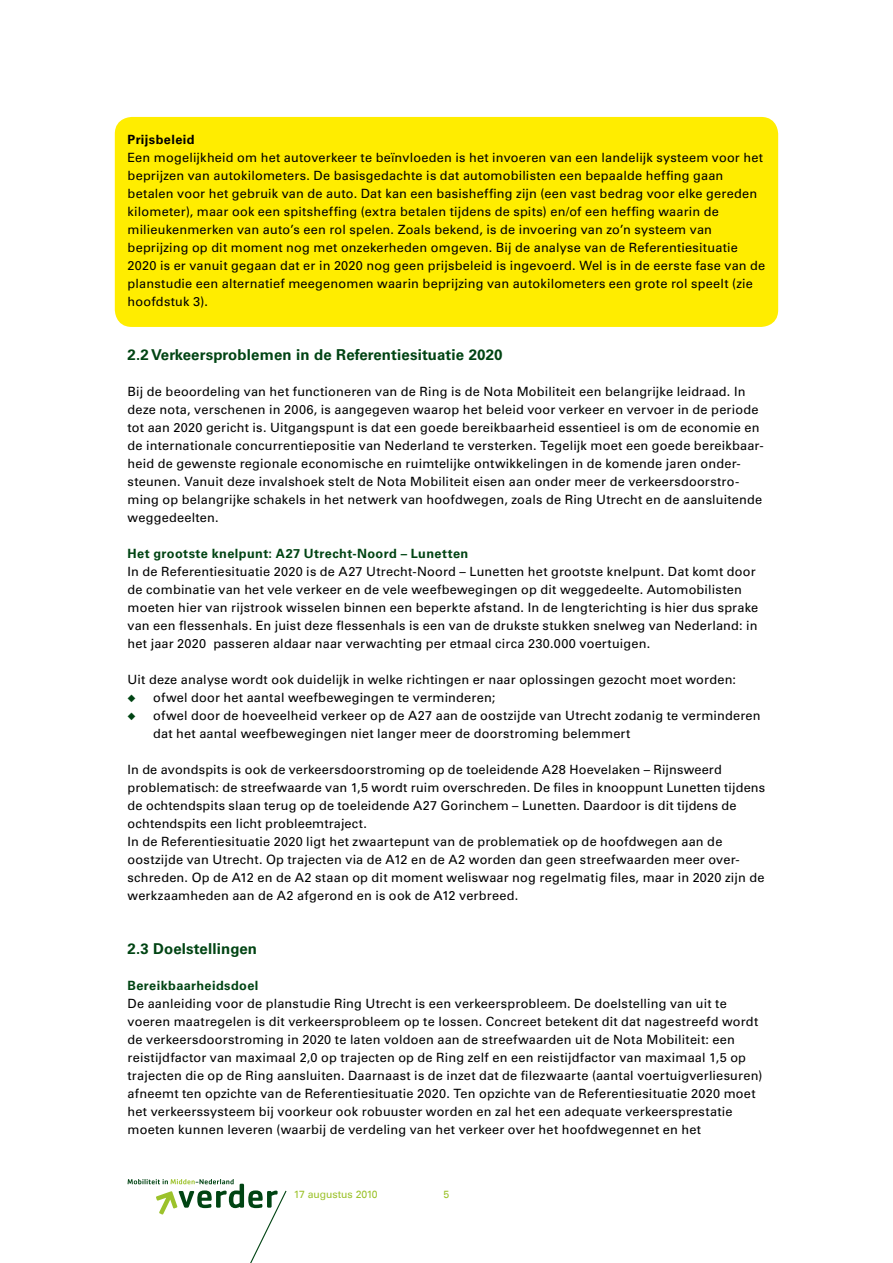
<style>
.page{position:relative;width:893px;height:1263px;background:#fff}
.page>*{position:absolute;margin:0;border:0;box-sizing:border-box;transform-origin:0 0}
.t1{font:700 15px "Univers LT Std";letter-spacing:.01em;color:#004413}
.t2{font:12.75px/18px "Univers LT Std";letter-spacing:.015em;color:#000}
.t3{font:700 12.75px "Univers LT Std";letter-spacing:.03em;color:#004413}
.t4{font:700 12.75px "Univers LT Std";letter-spacing:.03em;color:#000}
.t5{font:10.5px "Univers Com 55 Roman";letter-spacing:-.005em;color:#9cc22b}
.s1{color:#004413}
</style>
<div class="page">
<svg style="left:128px;top:1179px;width:159px;height:84px"></svg>
<div style="left:115px;top:117px;width:663px;height:210px;background:#ffed00;border-radius:17px"></div>
<p class="t4" style="left:128px;top:132px;width:69px">Prijsbeleid</p>
<p class="t2" style="left:128px;top:149px;width:639px">Een mogelijkheid om het autoverkeer te beïnvloeden is het invoeren van een landelijk systeem voor het beprijzen van autokilometers. De basisgedachte is dat automobilisten een bepaalde heffing gaan betalen voor het gebruik van de auto. Dat kan een basisheffing zijn (een vast bedrag voor elke gereden kilometer), maar ook een spitsheffing (extra betalen tijdens de spits) en/of een heffing waarin de milieukenmerken van auto’s een rol spelen. Zoals bekend, is de invoering van zo’n systeem van beprijzing op dit moment nog met onzekerheden omgeven. Bij de analyse van de Referentiesituatie 2020 is er vanuit gegaan dat er in 2020 nog geen prijsbeleid is ingevoerd. Wel is in de eerste fase van de planstudie een alternatief meegenomen waarin beprijzing van autokilometers een grote rol speelt (zie hoofdstuk 3).</p>
<p class="t1" style="left:128px;top:346px;width:376px">2.2 Verkeersproblemen in de Referentiesituatie 2020</p>
<p class="t2" style="left:128px;top:383px;width:638px">Bij de beoordeling van het functioneren van de Ring is de Nota Mobiliteit een belangrijke leidraad. In deze nota, verschenen in 2006, is aangegeven waarop het beleid voor verkeer en vervoer in de periode tot aan 2020 gericht is. Uitgangspunt is dat een goede bereikbaarheid essentieel is om de economie en de internationale concurrentiepositie van Nederland te versterken. Tegelijk moet een goede bereikbaar&shy;heid de gewenste regionale economische en ruimtelijke ontwikkelingen in de komende jaren onder&shy;steunen. Vanuit deze invalshoek stelt de Nota Mobiliteit eisen aan onder meer de verkeersdoorstro&shy;ming op belangrijke schakels in het netwerk van hoofdwegen, zoals de Ring Utrecht en de aansluitende weggedeelten.</p>
<p class="t3" style="left:128px;top:546px;width:342px">Het grootste knelpunt: A27 Utrecht-Noord – Lunetten</p>
<p class="t2" style="left:128px;top:563px;width:632px">In de Referentiesituatie 2020 is de A27 Utrecht-Noord – Lunetten het grootste knelpunt. Dat komt door de combinatie van het vele verkeer en de vele weefbewegingen op dit weggedeelte. Automobilisten moeten hier van rijstrook wisselen binnen een beperkte afstand. In de lengterichting is hier dus sprake van een flessenhals. En juist deze flessenhals is een van de drukste stukken snelweg van Nederland: in het jaar 2020 passeren aldaar naar verwachting per etmaal circa 230.000 voertuigen.</p>
<p class="t2" style="left:128px;top:671px;width:610px">Uit deze analyse wordt ook duidelijk in welke richtingen er naar oplossingen gezocht moet worden:</p>
<p class="t2" style="left:128px;top:689px;width:369px"><span class="s1">◆</span> ofwel door het aantal weefbewegingen te verminderen;</p>
<p class="t2" style="left:153px;top:707px;width:609px;text-indent:-26px"><span class="s1">◆</span> ofwel door de hoeveelheid verkeer op de A27 aan de oostzijde van Utrecht zodanig te verminderen dat het aantal weefbewegingen niet langer meer de doorstroming belemmert</p>
<p class="t2" style="left:128px;top:761px;width:639px">In de avondspits is ook de verkeersdoorstroming op de toeleidende A28 Hoevelaken – Rijnsweerd problematisch: de streefwaarde van 1,5 wordt ruim overschreden. De files in knooppunt Lunetten tijdens de ochtendspits slaan terug op de toeleidende A27 Gorinchem – Lunetten. Daardoor is dit tijdens de ochtendspits een licht probleemtraject.<br>In de Referentiesituatie 2020 ligt het zwaartepunt van de problematiek op de hoofdwegen aan de oostzijde van Utrecht. Op trajecten via de A12 en de A2 worden dan geen streefwaarden meer over&shy;schreden. Op de A12 en de A2 staan op dit moment weliswaar nog regelmatig files, maar in 2020 zijn de werkzaamheden aan de A2 afgerond en is ook de A12 verbreed.</p>
<p class="t1" style="left:128px;top:940px;width:131px">2.3 Doelstellingen</p>
<p class="t3" style="left:128px;top:978px;width:132px">Bereikbaarheidsdoel</p>
<p class="t2" style="left:128px;top:995px;width:636px">De aanleiding voor de planstudie Ring Utrecht is een verkeersprobleem. De doelstelling van uit te voeren maatregelen is dit verkeersprobleem op te lossen. Concreet betekent dit dat nagestreefd wordt de verkeersdoorstroming in 2020 te laten voldoen aan de streefwaarden uit de Nota Mobiliteit: een reistijdfactor van maximaal 2,0 op trajecten op de Ring zelf en een reistijdfactor van maximaal 1,5 op trajecten die op de Ring aansluiten. Daarnaast is de inzet dat de filezwaarte (aantal voertuigverliesuren) afneemt ten opzichte van de Referentiesituatie 2020. Ten opzichte van de Referentiesituatie 2020 moet het verkeerssysteem bij voorkeur ook robuuster worden en zal het een adequate verkeersprestatie moeten kunnen leveren (waarbij de verdeling van het verkeer over het hoofdwegennet en het</p>
<p class="t5" style="left:294px;top:1188px;width:85px">17 augustus 2010</p>
<p class="t5" style="left:444px;top:1188px;width:7px">5</p>
</div>
